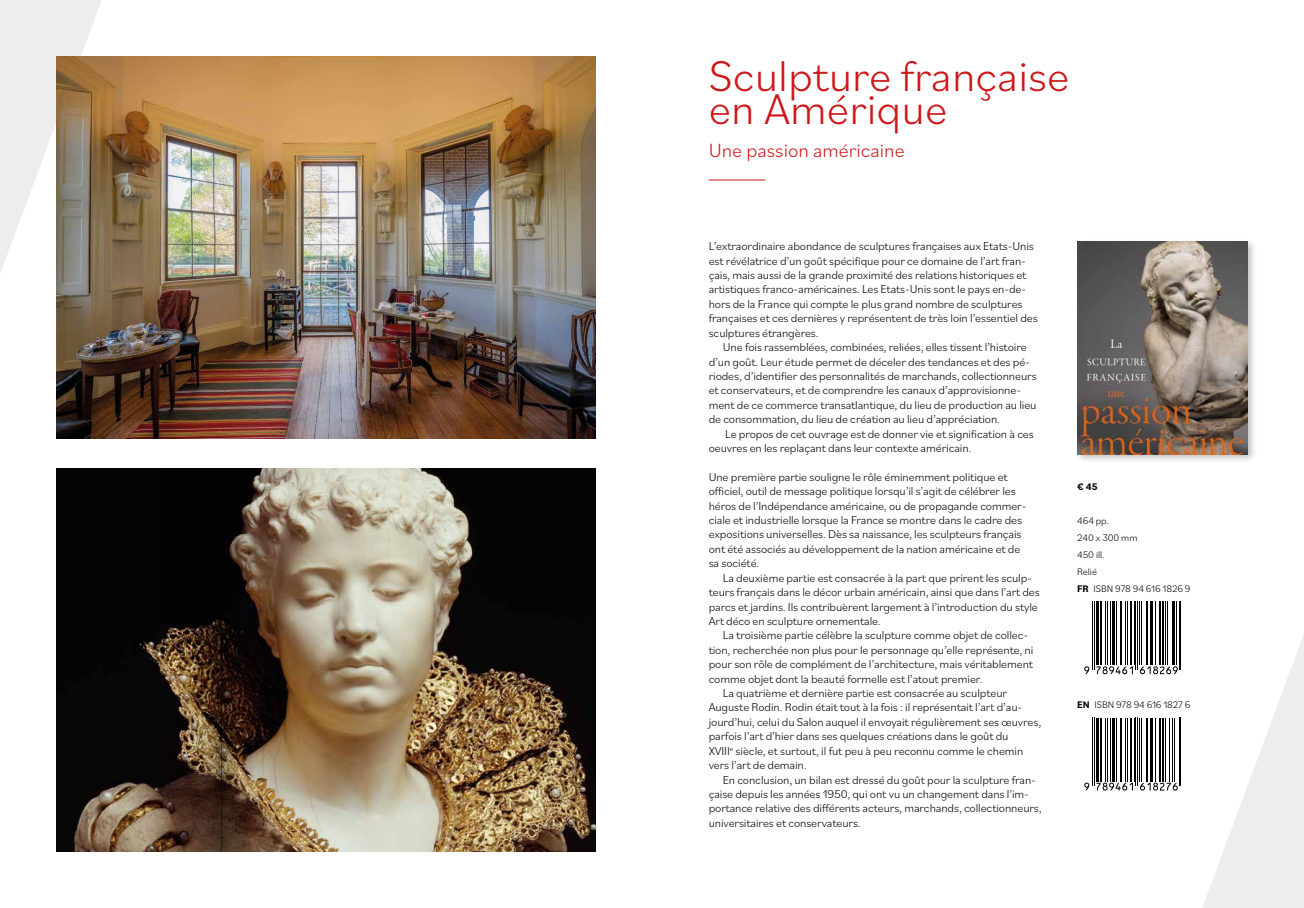
<style>
.page{position:relative;width:1304px;height:908px;background:#fff}
.page>*{position:absolute;margin:0;border:0;box-sizing:border-box;transform-origin:0 0}
.t1{font:300 45px/33.3px "Bilo";color:#cd1719}
.t2{font:300 20px "Bilo";color:#cd1719}
.t3{font:300 12px/14.4px "Bilo";letter-spacing:-.01em;color:#000}
.t4{font:300 10px/17px "Bilo";letter-spacing:-.01em;color:#000}
.t5{font:700 10px "Bilo";color:#000}
.s1{font-weight:700}
</style>
<div class="page">
<hr style="left:709px;top:180px;width:56px;height:1px;background:#cd1719">
<svg style="left:1084px;top:666px;width:5px;height:8px"></svg>
<hr style="left:1092px;top:601px;width:1px;height:68px;background:#000">
<hr style="left:1094px;top:601px;width:1px;height:68px;background:#000">
<hr style="left:1096px;top:601px;width:3px;height:63px;background:#000">
<hr style="left:1100px;top:601px;width:2px;height:63px;background:#000">
<hr style="left:1105px;top:601px;width:1px;height:63px;background:#000">
<hr style="left:1107px;top:601px;width:1px;height:63px;background:#000">
<hr style="left:1110px;top:601px;width:1px;height:63px;background:#000">
<hr style="left:1112px;top:601px;width:3px;height:63px;background:#000">
<hr style="left:1116px;top:601px;width:1px;height:63px;background:#000">
<hr style="left:1120px;top:601px;width:1px;height:63px;background:#000">
<hr style="left:1125px;top:601px;width:1px;height:63px;background:#000">
<hr style="left:1127px;top:601px;width:1px;height:63px;background:#000">
<svg style="left:1096px;top:666px;width:37px;height:8px"></svg>
<hr style="left:1130px;top:601px;width:2px;height:63px;background:#000">
<hr style="left:1134px;top:601px;width:1px;height:63px;background:#000">
<hr style="left:1135px;top:601px;width:1px;height:68px;background:#000">
<hr style="left:1137px;top:601px;width:1px;height:68px;background:#000">
<hr style="left:1139px;top:601px;width:1px;height:63px;background:#000">
<hr style="left:1141px;top:601px;width:1px;height:63px;background:#000">
<hr style="left:1146px;top:601px;width:2px;height:63px;background:#000">
<hr style="left:1149px;top:601px;width:2px;height:63px;background:#000">
<hr style="left:1152px;top:601px;width:1px;height:63px;background:#000">
<hr style="left:1155px;top:601px;width:1px;height:63px;background:#000">
<hr style="left:1159px;top:601px;width:2px;height:63px;background:#000">
<hr style="left:1162px;top:601px;width:2px;height:63px;background:#000">
<hr style="left:1165px;top:601px;width:1px;height:63px;background:#000">
<hr style="left:1167px;top:601px;width:1px;height:63px;background:#000">
<svg style="left:1140px;top:666px;width:38px;height:8px"></svg>
<hr style="left:1172px;top:601px;width:3px;height:63px;background:#000">
<hr style="left:1176px;top:601px;width:1px;height:63px;background:#000">
<hr style="left:1178px;top:601px;width:1px;height:68px;background:#000">
<hr style="left:1180px;top:601px;width:1px;height:68px;background:#000">
<svg style="left:1084px;top:782px;width:5px;height:8px"></svg>
<hr style="left:1092px;top:717px;width:1px;height:68px;background:#000">
<hr style="left:1094px;top:717px;width:1px;height:68px;background:#000">
<hr style="left:1096px;top:717px;width:3px;height:64px;background:#000">
<hr style="left:1100px;top:717px;width:2px;height:64px;background:#000">
<hr style="left:1105px;top:717px;width:1px;height:64px;background:#000">
<hr style="left:1107px;top:717px;width:1px;height:64px;background:#000">
<hr style="left:1110px;top:717px;width:1px;height:64px;background:#000">
<hr style="left:1112px;top:717px;width:3px;height:64px;background:#000">
<hr style="left:1116px;top:717px;width:1px;height:64px;background:#000">
<hr style="left:1120px;top:717px;width:1px;height:64px;background:#000">
<hr style="left:1125px;top:717px;width:1px;height:64px;background:#000">
<hr style="left:1127px;top:717px;width:1px;height:64px;background:#000">
<svg style="left:1096px;top:782px;width:37px;height:8px"></svg>
<hr style="left:1130px;top:717px;width:2px;height:64px;background:#000">
<hr style="left:1134px;top:717px;width:1px;height:64px;background:#000">
<hr style="left:1135px;top:717px;width:1px;height:68px;background:#000">
<hr style="left:1137px;top:717px;width:1px;height:68px;background:#000">
<hr style="left:1139px;top:717px;width:1px;height:64px;background:#000">
<hr style="left:1141px;top:717px;width:1px;height:64px;background:#000">
<hr style="left:1146px;top:717px;width:2px;height:64px;background:#000">
<hr style="left:1149px;top:717px;width:2px;height:64px;background:#000">
<hr style="left:1152px;top:717px;width:1px;height:64px;background:#000">
<hr style="left:1155px;top:717px;width:1px;height:64px;background:#000">
<hr style="left:1159px;top:717px;width:2px;height:64px;background:#000">
<hr style="left:1162px;top:717px;width:2px;height:64px;background:#000">
<hr style="left:1165px;top:717px;width:1px;height:64px;background:#000">
<hr style="left:1169px;top:717px;width:1px;height:64px;background:#000">
<svg style="left:1140px;top:782px;width:38px;height:8px"></svg>
<hr style="left:1172px;top:717px;width:1px;height:64px;background:#000">
<hr style="left:1174px;top:717px;width:1px;height:64px;background:#000">
<hr style="left:1178px;top:717px;width:1px;height:68px;background:#000">
<hr style="left:1180px;top:717px;width:1px;height:68px;background:#000">
<svg style="left:1203px;top:635px;width:101px;height:272px"></svg>
<svg style="left:0;top:0;width:102px;height:274px"></svg>
<img style="left:57px;top:468px;width:538px;height:382px">
<svg style="left:139px;top:468px;width:82px;height:382px;background:#2a1f16"></svg>
<img style="left:221px;top:468px;width:82px;height:382px">
<img style="left:107px;top:57px;width:488px;height:381px">
<svg style="left:57px;top:57px;width:50px;height:382px;background:#726049"></svg>
<div style="left:1074px;top:238px;width:183px;height:225px;background:#000;opacity:.25"></div>
<img style="left:1077px;top:241px;width:170px;height:213px">
<h1 class="t1" style="left:709px;top:57px;width:362px">Sculpture française en Amérique</h1>
<h2 class="t2" style="left:709px;top:137px;width:198px">Une passion américaine</h2>
<p class="t3" style="left:709px;top:238px;width:331px">L’extraordinaire abondance de sculptures françaises aux Etats-Unis est révélatrice d’un goût spécifique pour ce domaine de l’art fran&shy;çais, mais aussi de la grande proximité des relations historiques et artistiques franco-américaines. Les Etats-Unis sont le pays en-de&shy;hors de la France qui compte le plus grand nombre de sculptures françaises et ces dernières y représentent de très loin l’essentiel des sculptures étrangères.</p>
<p class="t3" style="left:709px;top:339px;width:330px;text-indent:14px">Une fois rassemblées, combinées, reliées, elles tissent l’histoire d’un goût. Leur étude permet de déceler des tendances et des pé&shy;riodes, d’identifier des personnalités de marchands, collectionneurs et conservateurs, et de comprendre les canaux d’approvisionne&shy;ment de ce commerce transatlantique, du lieu de production au lieu de consommation, du lieu de création au lieu d’appréciation.</p>
<p class="t3" style="left:709px;top:425px;width:327px;text-indent:17px">Le propos de cet ouvrage est de donner vie et signification à ces oeuvres en les replaçant dans leur contexte américain.</p>
<p class="t3" style="left:709px;top:469px;width:319px">Une première partie souligne le rôle éminemment politique et officiel, outil de message politique lorsqu’il s’agit de célébrer les héros de l’Indépendance américaine, ou de propagande commer&shy;ciale et industrielle lorsque la France se montre dans le cadre des expositions universelles. Dès sa naissance, les sculpteurs français ont été associés au développement de la nation américaine et de sa société.</p>
<p class="t3" style="left:709px;top:569px;width:333px;text-indent:14px">La deuxième partie est consacrée à la part que prirent les sculp&shy;teurs français dans le décor urbain américain, ainsi que dans l’art des parcs et jardins. Ils contribuèrent largement à l’introduction du style Art déco en sculpture ornementale.</p>
<p class="t3" style="left:723px;top:627px;width:307px">La troisième partie célèbre la sculpture comme objet de collec-</p>
<p class="t3" style="left:709px;top:641px;width:326px">tion, recherchée non plus pour le personnage qu’elle représente, ni</p>
<p class="t3" style="left:709px;top:656px;width:326px">pour son rôle de complément de l’architecture, mais véritablement</p>
<p class="t3" style="left:709px;top:670px;width:276px">comme objet dont la beauté formelle est l’atout premier.</p>
<p class="t3" style="left:723px;top:685px;width:286px">La quatrième et dernière partie est consacrée au sculpteur</p>
<p class="t3" style="left:709px;top:699px;width:315px">Auguste Rodin. Rodin était tout à la fois : il représentait l’art d’au-</p>
<p class="t3" style="left:709px;top:713px;width:334px">jourd’hui, celui du Salon auquel il envoyait régulièrement ses œuvres,</p>
<p class="t3" style="left:709px;top:728px;width:301px">parfois l’art d’hier dans ses quelques créations dans le goût du</p>
<p class="t3" style="left:709px;top:742px;width:316px">XVIII<sup>e</sup> siècle, et surtout, il fut peu à peu reconnu comme le chemin</p>
<p class="t3" style="left:709px;top:757px;width:99px">vers l’art de demain.</p>
<p class="t3" style="left:723px;top:771px;width:315px">En conclusion, un bilan est dressé du goût pour la sculpture fran-</p>
<p class="t3" style="left:709px;top:785px;width:322px">çaise depuis les années 1950, qui ont vu un changement dans l’im-</p>
<p class="t3" style="left:709px;top:800px;width:335px">portance relative des différents acteurs, marchands, collectionneurs,</p>
<p class="t3" style="left:709px;top:814px;width:154px">universitaires et conservateurs.</p>
<p class="t5" style="left:1077px;top:479px;width:22px">€ 45</p>
<p class="t4" style="left:1077px;top:511px;width:115px">464 pp.<br>240 x 300 mm<br>450 ill.<br>Relié<br><span class="s1">FR</span> ISBN 978 94 616 1826 9</p>
<p class="t4" style="left:1077px;top:695px;width:115px"><span class="s1">EN</span> ISBN 978 94 616 1827 6</p>
</div>
